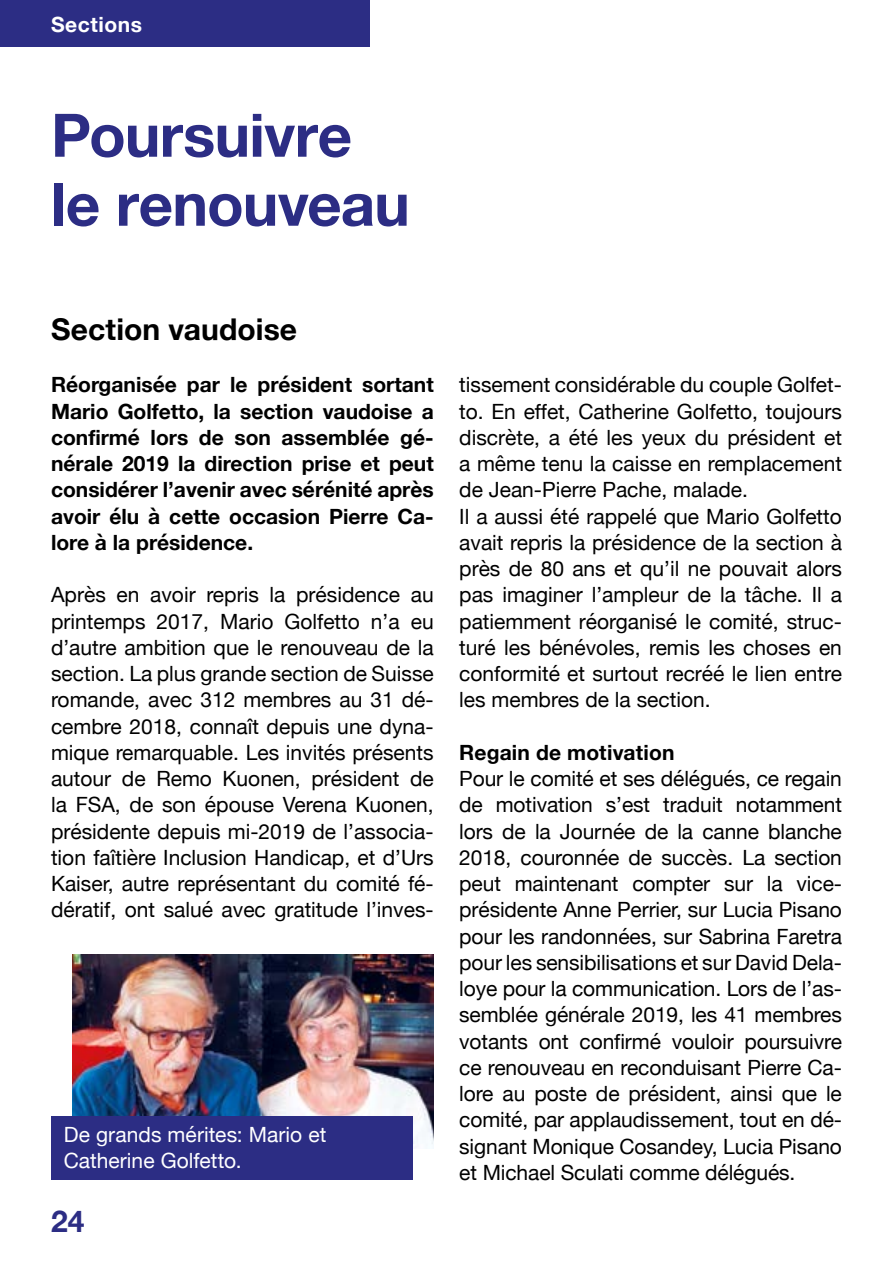
<style>
.page{position:relative;width:893px;height:1263px;background:#fff}
.page>*{position:absolute;margin:0;border:0;box-sizing:border-box;transform-origin:0 0}
.t1{font:700 60px/69px "Helvetica Neue";letter-spacing:-.01em;color:#2c2d84}
.t2{font:700 30px "Helvetica Neue";color:#000}
.t3{font:700 30px "Helvetica Neue";color:#2c2d84}
.t4{font:21px/26.2px "Helvetica Neue";color:#000;text-align:justify}
.t5{font:700 21px/26.2px "Helvetica Neue";color:#000;text-align:justify}
.t6{font:21px/25.5px "Helvetica Neue";letter-spacing:.005em;color:#fff}
.t7{font:700 21px "Helvetica Neue";letter-spacing:.025em;color:#fff}
</style>
<div class="page">
<div style="left:0;top:0;width:370px;height:47px;background:#2c2d84"></div>
<img style="left:72px;top:954px;width:362px;height:194px">
<div style="left:51px;top:1116px;width:361px;height:64px;background:#2c2d84"></div>
<p class="t7" style="left:51px;top:8px;width:93px">Sections</p>
<h1 class="t1" style="left:51px;top:102px;width:360px">Poursuivre le renouveau</h1>
<h2 class="t2" style="left:51px;top:306px;width:248px">Section vaudoise</h2>
<p class="t5" style="left:51px;top:372px;width:384px">Réorganisée par le président sortant Mario Golfetto, la section vaudoise a confirmé lors de son assemblée gé&shy;nérale 2019 la direction prise et peut considérer l’avenir avec sérénité après avoir élu à cette occasion Pierre Ca&shy;lore à la présidence.</p>
<p class="t4" style="left:51px;top:583px;width:384px">Après en avoir repris la présidence au printemps 2017, Mario Golfetto n’a eu d’autre ambition que le renouveau de la section. La plus grande section de Suisse romande, avec 312 membres au 31 dé&shy;cembre 2018, connaît depuis une dyna&shy;mique remarquable. Les invités présents autour de Remo Kuonen, président de la FSA, de son épouse Verena Kuonen, présidente depuis mi-2019 de l’associa&shy;tion faîtière Inclusion Handicap, et d’Urs Kaiser, autre représentant du comité fé&shy;dératif, ont salué avec gratitude l’inves-</p>
<p class="t6" style="left:64px;top:1123px;width:264px">De grands mérites: Mario et<br>Catherine Golfetto.</p>
<h2 class="t3" style="left:51px;top:1198px;width:35px">24</h2>
<p class="t4" style="left:459px;top:373px;width:384px;text-align:left">tissement considérable du couple Golfet&shy;to. En effet, Catherine Golfetto, toujours discrète, a été les yeux du président et a même tenu la caisse en remplacement de Jean-Pierre Pache, malade.<br>Il a aussi été rappelé que Mario Golfetto avait repris la présidence de la section à près de 80 ans et qu’il ne pouvait alors pas imaginer l’ampleur de la tâche. Il a patiemment réorganisé le comité, struc&shy;turé les bénévoles, remis les choses en conformité et surtout recréé le lien entre les membres de la section.</p>
<p class="t5" style="left:459px;top:740px;width:217px">Regain de motivation</p>
<p class="t4" style="left:459px;top:767px;width:384px">Pour le comité et ses délégués, ce regain de motivation s’est traduit notamment lors de la Journée de la canne blanche 2018, couronnée de succès. La section peut maintenant compter sur la vice&shy;présidente Anne Perrier, sur Lucia Pisano pour les randonnées, sur Sabrina Faretra pour les sensibilisations et sur David Dela&shy;loye pour la communication. Lors de l’as&shy;semblée générale 2019, les 41 membres votants ont confirmé vouloir poursuivre ce renouveau en reconduisant Pierre Ca&shy;lore au poste de président, ainsi que le comité, par applaudissement, tout en dé&shy;signant Monique Cosandey, Lucia Pisano et Michael Sculati comme délégués.</p>
</div>
